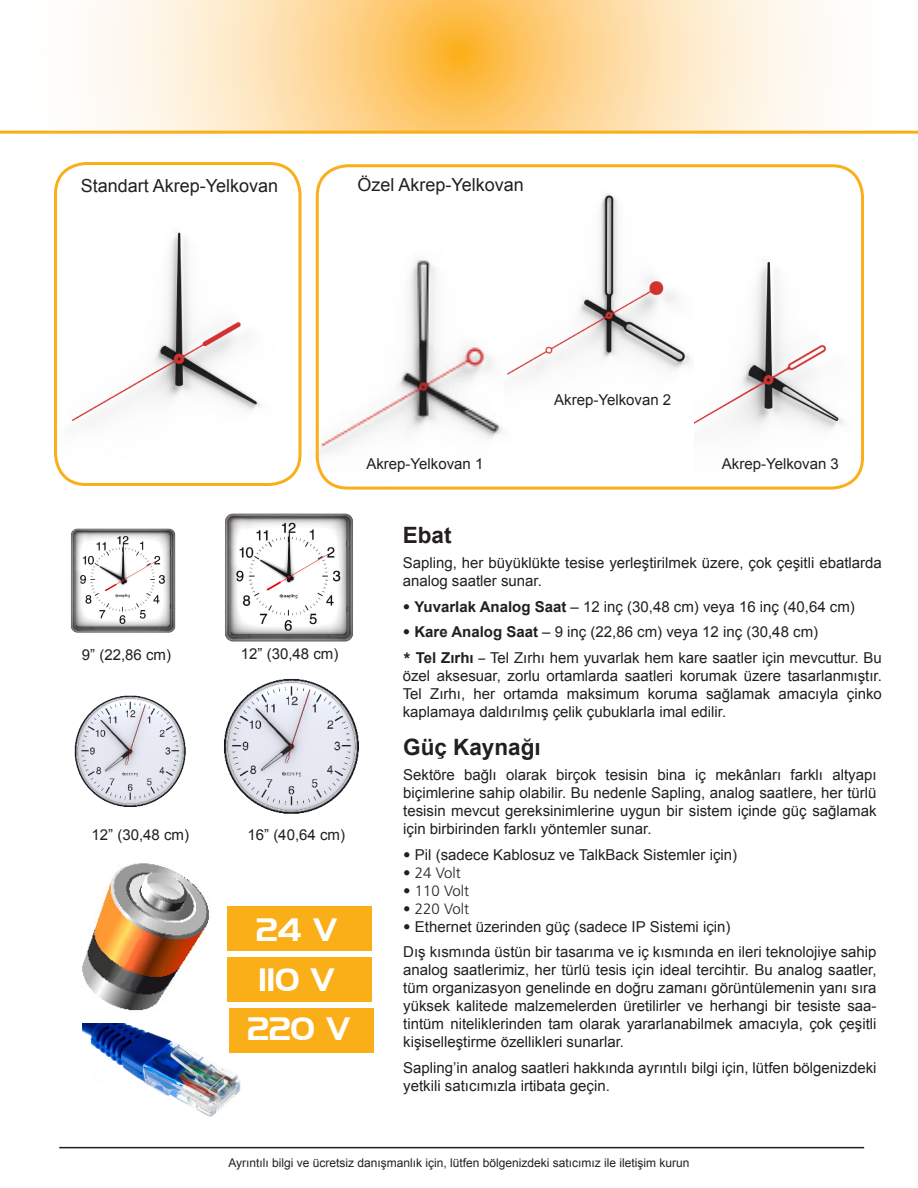
<style>
.page{position:relative;width:918px;height:1188px;background:#fff}
.page>*{position:absolute;margin:0;border:0;box-sizing:border-box;transform-origin:0 0}
.t1{font:31.5px "Handel Gothic BT";color:#fff}
.headings{font:700 22.5px "Arial";color:#231f20}
.headings-2{font:18px "Arial";color:#231f20}
.body_copy{font:15px/18px "Arial";color:#231f20;text-align:justify}
.headings-3{font:15px "Arial";color:#231f20}
.body_copy-2{font:300 15px "Frutiger LT Std";color:#231f20}
.t2{font:12px "Arial";color:#231f20}
.s1{font-family:"Frutiger LT Std";font-weight:300}
.s2{font-weight:700}
.s3{font-family:"Frutiger LT Std";font-weight:700}
.s4{font-family:"Arial Narrow"}
</style>
<div class="page">
<hr style="left:59px;top:1147px;width:805px;height:1px;background:#231f20">
<svg style="left:0;top:0;width:918px;height:134px"></svg>
<img style="left:83px;top:1023px;width:182px;height:94px">
<img style="left:315px;top:250px;width:187px;height:236px">
<img style="left:507px;top:194px;width:183px;height:183px">
<img style="left:694px;top:261px;width:170px;height:219px">
<img style="left:72px;top:232px;width:189px;height:191px">
<div style="left:54px;top:162px;width:248px;height:324px;border:3px solid #faaf18;border-radius:31px"></div>
<div style="left:316px;top:164px;width:548px;height:326px;border:3px solid #faaf18;border-radius:31px"></div>
<div style="left:227px;top:907px;width:145px;height:44px;background:#faaf18"></div>
<div style="left:228px;top:958px;width:144px;height:44px;background:#faaf18"></div>
<div style="left:229px;top:1008px;width:144px;height:44px;background:#faaf18"></div>
<img style="left:225px;top:513px;width:128px;height:129px">
<img style="left:70px;top:528px;width:106px;height:105px">
<img style="left:224px;top:679px;width:135px;height:135px">
<img style="left:74px;top:695px;width:112px;height:112px">
<img style="left:82px;top:863px;width:127px;height:148px">
<p class="headings-2" style="left:81px;top:173px;width:199px">Standart Akrep-Yelkovan</p>
<p class="headings-2" style="left:358px;top:173px;width:168px">Özel Akrep-Yelkovan</p>
<p class="headings-3" style="left:366px;top:454px;width:119px">Akrep-Yelkovan 1</p>
<p class="headings-3" style="left:554px;top:390px;width:119px">Akrep-Yelkovan 2</p>
<p class="headings-3" style="left:722px;top:454px;width:119px">Akrep-Yelkovan 3</p>
<p class="headings-3" style="left:82px;top:645px;width:91px">9” (22,86 cm)</p>
<p class="headings-3" style="left:241px;top:644px;width:99px">12” (30,48 cm)</p>
<p class="headings-3" style="left:92px;top:824px;width:99px">12” (30,48 cm)</p>
<p class="headings-3" style="left:247px;top:824px;width:99px">16” (40,64 cm)</p>
<p class="t1" style="left:256px;top:911px;width:82px">24 V</p>
<p class="t1" style="left:258px;top:961px;width:77px">110 V</p>
<p class="t1" style="left:248px;top:1010px;width:103px">220 V</p>
<p class="headings" style="left:403px;top:520px;width:50px">Ebat</p>
<p class="body_copy" style="left:403px;top:554px;width:481px">Sapling, her büyüklükte tesise yerleştirilmek üzere, çok çeşitli ebatlarda analog saatler sunar.</p>
<p class="body_copy" style="left:403px;top:598px;width:454px"><span class="s1">•</span> <span class="s2">Yuvarlak Analog Saat</span> – 12 inç (30,48 cm) veya 16 inç (40,64 cm)</p>
<p class="body_copy" style="left:403px;top:623px;width:417px"><span class="s1">•</span> <span class="s2">Kare Analog Saat</span> – 9 inç (22,86 cm) veya 12 inç (30,48 cm)</p>
<p class="body_copy" style="left:403px;top:649px;width:481px"><span class="s3">*</span> <span class="s2">Tel Zırhı</span> <span class="s4">–</span> Tel Zırhı hem yuvarlak hem kare saatler için mevcuttur. Bu özel aksesuar, zorlu ortamlarda saatleri korumak üzere tasarlanmıştır.<br>Tel Zırhı, her ortamda maksimum koruma sağlamak amacıyla çinko kaplamaya daldırılmış çelik çubuklarla imal edilir.</p>
<p class="headings" style="left:403px;top:732px;width:139px">Güç Kaynağı</p>
<p class="body_copy" style="left:403px;top:766px;width:475px">Sektöre bağlı olarak birçok tesisin bina iç mekânları farklı altyapı biçimlerine sahip olabilir. Bu nedenle Sapling, analog saatlere, her türlü tesisin mevcut gereksinimlerine uygun bir sistem içinde güç sağlamak için birbirinden farklı yöntemler sunar.</p>
<p class="body_copy" style="left:403px;top:845px;width:336px"><span class="s1">•</span> Pil (sadece Kablosuz ve TalkBack Sistemler için)</p>
<p class="body_copy-2" style="left:403px;top:864px;width:59px">• 24 Volt</p>
<p class="body_copy-2" style="left:403px;top:882px;width:67px">• 110 Volt</p>
<p class="body_copy-2" style="left:403px;top:900px;width:67px">• 220 Volt</p>
<p class="body_copy" style="left:403px;top:917px;width:329px"><span class="s1">•</span> Ethernet üzerinden güç (sadece IP Sistemi için)</p>
<p class="body_copy" style="left:403px;top:943px;width:475px">Dış kısmında üstün bir tasarıma ve iç kısmında en ileri teknolojiye sahip analog saatlerimiz, her türlü tesis için ideal tercihtir. Bu analog saatler, tüm organizasyon genelinde en doğru zamanı görüntülemenin yanı sıra yüksek kalitede malzemelerden üretilirler ve herhangi bir tesiste saa&shy;tintüm niteliklerinden tam olarak yararlanabilmek amacıyla, çok çeşitli kişiselleştirme özellikleri sunarlar.</p>
<p class="body_copy" style="left:403px;top:1058px;width:475px">Sapling’in analog saatleri hakkında ayrıntılı bilgi için, lütfen bölgenizdeki yetkili satıcımızla irtibata geçin.</p>
<p class="t2" style="left:228px;top:1155px;width:463px">Ayrıntılı bilgi ve ücretsiz danışmanlık için, lütfen bölgenizdeki satıcımız ile iletişim kurun</p>
</div>
